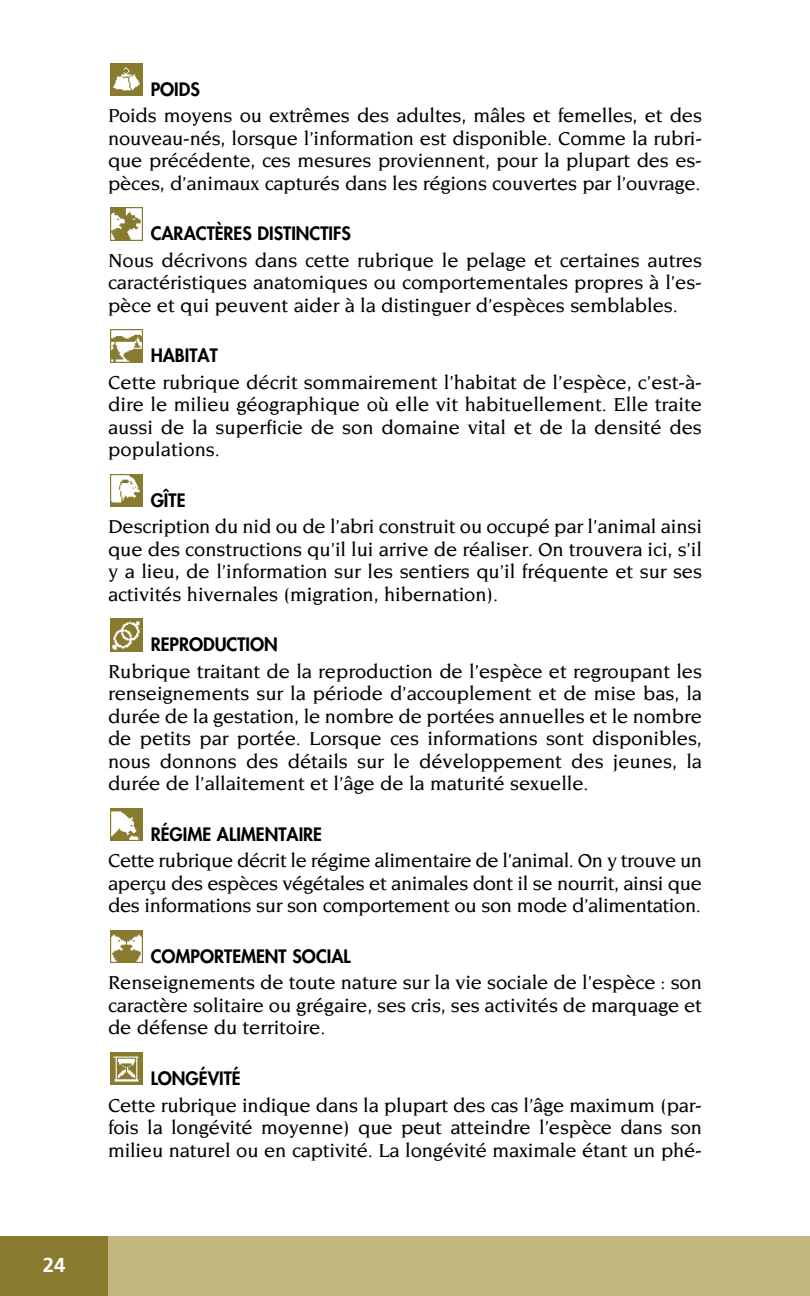
<style>
.page{position:relative;width:810px;height:1296px;background:#fff}
.page>*{position:absolute;margin:0;border:0;box-sizing:border-box;transform-origin:0 0}
.t1{font:500 20.25px/22.5px "Novarese";letter-spacing:-.005em;color:#000;text-align:justify}
.t2{font:700 20.25px "Frutiger";color:#fff}
.t3{font:800 18px "Futura";color:#000}
</style>
<div class="page">
<img style="left:110px;top:63px;width:33px;height:33px">
<img style="left:110px;top:208px;width:33px;height:32px">
<img style="left:110px;top:330px;width:33px;height:32px">
<img style="left:110px;top:474px;width:33px;height:33px">
<img style="left:110px;top:619px;width:33px;height:32px">
<img style="left:110px;top:809px;width:33px;height:32px">
<img style="left:110px;top:931px;width:33px;height:32px">
<img style="left:110px;top:1053px;width:33px;height:32px">
<div style="left:0;top:1236px;width:810px;height:60px;background:#c4b681"></div>
<div style="left:0;top:1236px;width:108px;height:60px;background:#887a2f"></div>
<p class="t2" style="left:43px;top:1253px;width:24px">24</p>
<p class="t3" style="left:151px;top:77px;width:51px">POIDS</p>
<p class="t1" style="left:108px;top:104px;width:596px">Poids moyens ou extrêmes des adultes, mâles et femelles, et des nouveau-nés, lorsque l’information est disponible. Comme la rubri&shy;que précédente, ces mesures proviennent, pour la plupart des es&shy;pèces, d’animaux capturés dans les régions couvertes par l’ouvrage.</p>
<p class="t3" style="left:151px;top:222px;width:202px">CARACTÈRES DISTINCTIFS</p>
<p class="t1" style="left:108px;top:249px;width:596px">Nous décrivons dans cette rubrique le pelage et certaines autres caractéristiques anatomiques ou comportementales propres à l’es&shy;pèce et qui peuvent aider à la distinguer d’espèces semblables.</p>
<p class="t3" style="left:151px;top:344px;width:69px">HABITAT</p>
<p class="t1" style="left:108px;top:371px;width:595px">Cette rubrique décrit sommairement l’habitat de l’espèce, c’est-à&shy;dire le milieu géographique où elle vit habituellement. Elle traite aussi de la superficie de son domaine vital et de la densité des populations.</p>
<p class="t3" style="left:151px;top:488px;width:36px">GÎTE</p>
<p class="t1" style="left:108px;top:515px;width:596px">Description du nid ou de l’abri construit ou occupé par l’animal ainsi que des constructions qu’il lui arrive de réaliser. On trouvera ici, s’il y a lieu, de l’information sur les sentiers qu’il fréquente et sur ses activités hivernales (migration, hibernation).</p>
<p class="t3" style="left:151px;top:633px;width:129px">REPRODUCTION</p>
<p class="t1" style="left:108px;top:660px;width:596px">Rubrique traitant de la reproduction de l’espèce et regroupant les renseignements sur la période d’accouplement et de mise bas, la durée de la gestation, le nombre de portées annuelles et le nombre de petits par portée. Lorsque ces informations sont disponibles, nous donnons des détails sur le développement des jeunes, la durée de l’allaitement et l’âge de la maturité sexuelle.</p>
<p class="t3" style="left:151px;top:822px;width:173px">RÉGIME ALIMENTAIRE</p>
<p class="t1" style="left:108px;top:849px;width:596px">Cette rubrique décrit le régime alimentaire de l’animal. On y trouve un aperçu des espèces végétales et animales dont il se nourrit, ainsi que des informations sur son comportement ou son mode d’alimentation.</p>
<p class="t3" style="left:151px;top:944px;width:202px">COMPORTEMENT SOCIAL</p>
<p class="t1" style="left:108px;top:972px;width:595px">Renseignements de toute nature sur la vie sociale de l’espèce : son caractère solitaire ou grégaire, ses cris, ses activités de marquage et de défense du territoire.</p>
<p class="t3" style="left:151px;top:1066px;width:92px">LONGÉVITÉ</p>
<p class="t1" style="left:108px;top:1094px;width:596px">Cette rubrique indique dans la plupart des cas l’âge maximum (par&shy;fois la longévité moyenne) que peut atteindre l’espèce dans son milieu naturel ou en captivité. La longévité maximale étant un phé-</p>
</div>
